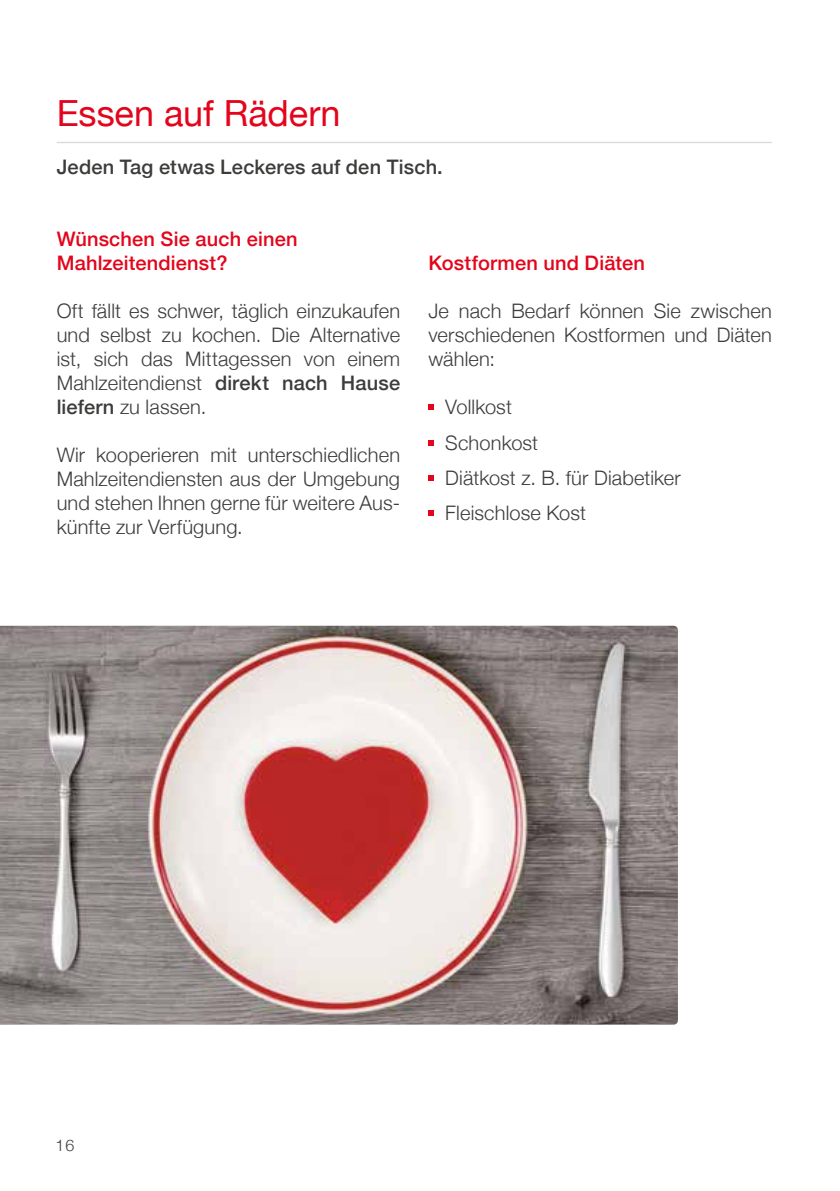
<style>
.page{position:relative;width:840px;height:1191px;background:#fff}
.page>*{position:absolute;margin:0;border:0;box-sizing:border-box;transform-origin:0 0}
.t1{font:36px "Helvetica Neue";letter-spacing:-.005em;color:#e3051b}
.t2{font:300 20px/24px "Helvetica Neue";letter-spacing:.005em;color:#3c3c3b;text-align:justify}
.t3{font:500 20px/24px "Helvetica Neue";letter-spacing:.01em;color:#e3051b}
.t4{font:500 20px "Helvetica Neue";letter-spacing:.01em;color:#3c3c3b}
.t5{font:300 16px "Helvetica Neue";color:#3c3c3b}
.s1{font-weight:500}
</style>
<div class="page">
<hr style="left:57px;top:142px;width:714px;height:1px;background:#dadada">
<svg style="left:428px;top:404px;width:6px;height:6px"></svg>
<svg style="left:428px;top:440px;width:6px;height:5px"></svg>
<svg style="left:428px;top:475px;width:6px;height:6px"></svg>
<svg style="left:428px;top:510px;width:6px;height:6px"></svg>
<img style="left:0;top:626px;width:677px;height:398px">
<h1 class="t1" style="left:57px;top:87px;width:285px">Essen auf Rädern</h1>
<p class="t4" style="left:57px;top:151px;width:387px">Jeden Tag etwas Leckeres auf den Tisch.</p>
<p class="t3" style="left:57px;top:225px;width:242px">Wünschen Sie auch einen<br>Mahlzeitendienst?</p>
<p class="t2" style="left:57px;top:297px;width:344px">Oft fällt es schwer, täglich einzukaufen und selbst zu kochen. Die Alternative ist, sich das Mittagessen von einem Mahlzeitendienst <span class="s1">direkt nach Hause liefern</span> zu lassen.</p>
<p class="t2" style="left:57px;top:441px;width:345px">Wir kooperieren mit unterschiedlichen Mahlzeitendiensten aus der Umgebung und stehen Ihnen gerne für weitere Aus&shy;künfte zur Verfügung.</p>
<p class="t3" style="left:428px;top:249px;width:218px">Kostformen und Diäten</p>
<p class="t2" style="left:428px;top:297px;width:344px">Je nach Bedarf können Sie zwischen verschiedenen Kostformen und Diäten wählen:</p>
<p class="t2" style="left:445px;top:388px;width:237px;line-height:35.4px;text-align:left">Vollkost<br>Schonkost<br>Diätkost z. B. für Diabetiker<br>Fleischlose Kost</p>
<p class="t5" style="left:56px;top:1132px;width:20px">16</p>
</div>
